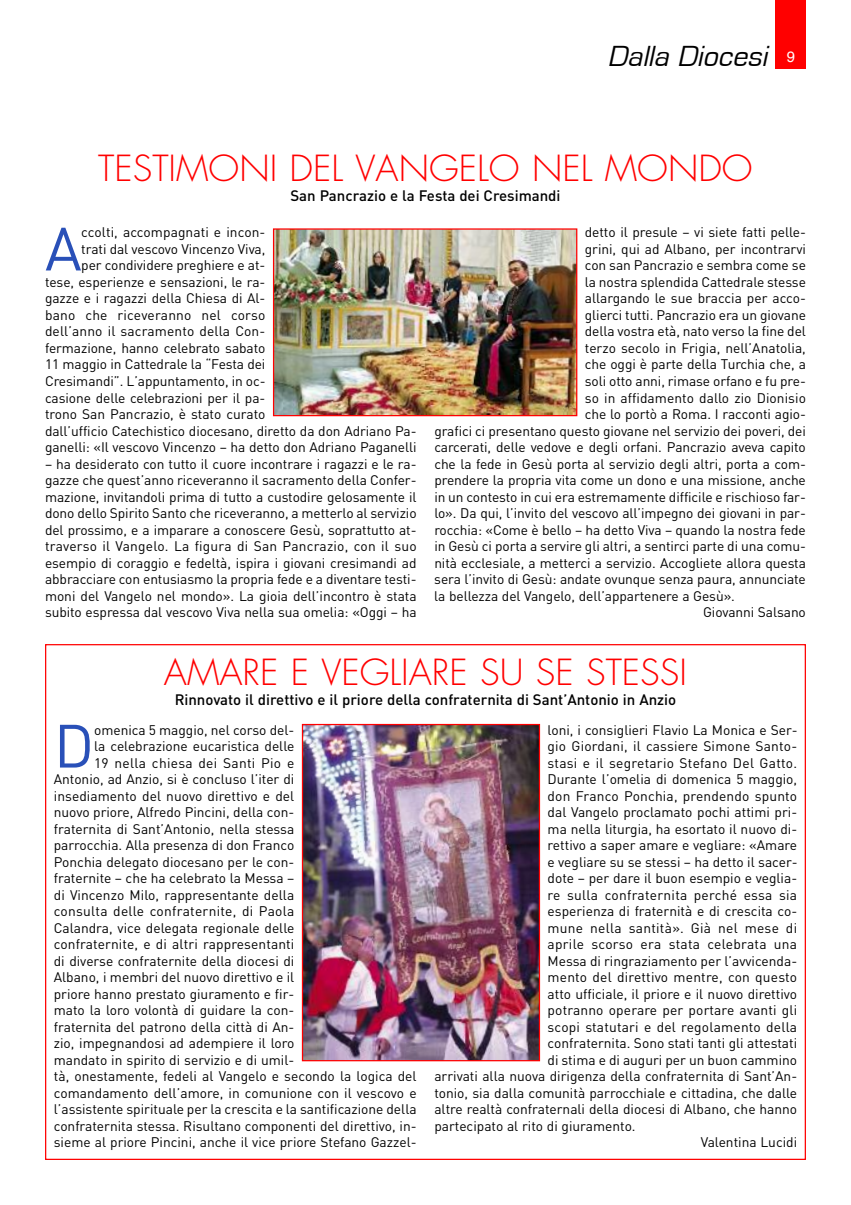
<style>
.page{position:relative;width:851px;height:1205px;background:#fff}
.page>*{position:absolute;margin:0;border:0;box-sizing:border-box;transform-origin:0 0}
.t1{font:60px "DIN";color:#2950b8}
.t2{font:300 35px "Futura Std";color:#f00}
.t3{font:italic 30px "Eurostile";color:#000}
.t4{font:500 15px "DIN";color:#000}
.t5{font:15px "Helvetica";color:#fff}
.t6{font:13.75px/16.5px "DIN";color:#000;text-align:justify}
.t7{font:13.75px "DIN";letter-spacing:.02em;color:#000}
</style>
<div class="page">
<div style="left:775px;top:0;width:30px;height:69px;background:#f00"></div>
<img style="left:304px;top:726px;width:234px;height:333px">
<div style="left:302px;top:724px;width:238px;height:337px;border:1px solid #f00"></div>
<img style="left:275px;top:230px;width:300px;height:184px">
<div style="left:273px;top:228px;width:304px;height:188px;border:1px solid #f00"></div>
<h3 class="t3" style="left:607px;top:42px;width:167px">dalla diocesi</h3>
<p class="t5" style="left:786px;top:51px;width:10px">9</p>
<h2 class="t2" style="left:98px;top:152px;width:656px">TESTIMONI DEL VANGELO NEL MONDO</h2>
<p class="t4" style="left:290px;top:187px;width:271px">San Pancrazio e la Festa dei Cresimandi</p>
<h1 class="t1" style="left:45px;top:215px;width:38px">A</h1>
<p class="t6" style="left:81px;top:224px;width:185px">ccolti, accompagnati e incon-</p>
<p class="t6" style="left:81px;top:241px;width:186px">trati dal vescovo Vincenzo Viva,</p>
<p class="t6" style="left:81px;top:257px;width:185px">per condividere preghiere e at-</p>
<p class="t6" style="left:45px;top:274px;width:222px">tese, esperienze e sensazioni, le ra-</p>
<p class="t6" style="left:45px;top:290px;width:222px">gazze e i ragazzi della Chiesa di Al-</p>
<p class="t6" style="left:45px;top:307px;width:222px">bano che riceveranno nel corso</p>
<p class="t6" style="left:45px;top:323px;width:222px">dell’anno il sacramento della Con-</p>
<p class="t6" style="left:45px;top:340px;width:222px">fermazione, hanno celebrato sabato</p>
<p class="t6" style="left:45px;top:356px;width:222px">11 maggio in Cattedrale la “Festa dei</p>
<p class="t6" style="left:45px;top:373px;width:222px">Cresimandi”. L’appuntamento, in oc-</p>
<p class="t6" style="left:45px;top:389px;width:222px">casione delle celebrazioni per il pa-</p>
<p class="t6" style="left:45px;top:406px;width:222px">trono San Pancrazio, è stato curato</p>
<p class="t6" style="left:45px;top:422px;width:373px">dall’ufficio Catechistico diocesano, diretto da don Adriano Pa-</p>
<p class="t6" style="left:45px;top:439px;width:373px">ganelli: «Il vescovo Vincenzo – ha detto don Adriano Paganelli</p>
<p class="t6" style="left:45px;top:455px;width:373px">– ha desiderato con tutto il cuore incontrare i ragazzi e le ra&shy;gazze che quest’anno riceveranno il sacramento della Confer&shy;mazione, invitandoli prima di tutto a custodire gelosamente il dono dello Spirito Santo che riceveranno, a metterlo al servizio del prossimo, e a imparare a conoscere Gesù, soprattutto at&shy;traverso il Vangelo. La figura di San Pancrazio, con il suo esempio di coraggio e fedeltà, ispira i giovani cresimandi ad abbracciare con entusiasmo la propria fede e a diventare testi&shy;moni del Vangelo nel mondo». La gioia dell’incontro è stata subito espressa dal vescovo Viva nella sua omelia: «Oggi – ha</p>
<p class="t6" style="left:584px;top:224px;width:222px">detto il presule – vi siete fatti pelle-</p>
<p class="t6" style="left:584px;top:241px;width:222px">grini, qui ad Albano, per incontrarvi</p>
<p class="t6" style="left:584px;top:257px;width:222px">con san Pancrazio e sembra come se</p>
<p class="t6" style="left:584px;top:274px;width:222px">la nostra splendida Cattedrale stesse</p>
<p class="t6" style="left:584px;top:290px;width:222px">allargando le sue braccia per acco-</p>
<p class="t6" style="left:584px;top:307px;width:222px">glierci tutti. Pancrazio era un giovane</p>
<p class="t6" style="left:584px;top:323px;width:222px">della vostra età, nato verso la fine del</p>
<p class="t6" style="left:584px;top:340px;width:222px">terzo secolo in Frigia, nell’Anatolia,</p>
<p class="t6" style="left:584px;top:356px;width:222px">che oggi è parte della Turchia che, a</p>
<p class="t6" style="left:584px;top:373px;width:222px">soli otto anni, rimase orfano e fu pre-</p>
<p class="t6" style="left:584px;top:389px;width:222px">so in affidamento dallo zio Dionisio</p>
<p class="t6" style="left:584px;top:406px;width:222px">che lo portò a Roma. I racconti agio-</p>
<p class="t6" style="left:434px;top:422px;width:373px">grafici ci presentano questo giovane nel servizio dei poveri, dei</p>
<p class="t6" style="left:434px;top:439px;width:373px">carcerati, delle vedove e degli orfani. Pancrazio aveva capito</p>
<p class="t6" style="left:434px;top:455px;width:373px">che la fede in Gesù porta al servizio degli altri, porta a com-</p>
<p class="t6" style="left:434px;top:472px;width:373px">prendere la propria vita come un dono e una missione, anche</p>
<p class="t6" style="left:434px;top:488px;width:373px">in un contesto in cui era estremamente difficile e rischioso far-</p>
<p class="t6" style="left:434px;top:505px;width:373px">lo». Da qui, l’invito del vescovo all’impegno dei giovani in par-</p>
<p class="t6" style="left:434px;top:521px;width:373px">rocchia: «Come è bello – ha detto Viva – quando la nostra fede</p>
<p class="t6" style="left:434px;top:538px;width:373px">in Gesù ci porta a servire gli altri, a sentirci parte di una comu-</p>
<p class="t6" style="left:434px;top:554px;width:373px">nità ecclesiale, a metterci a servizio. Accogliete allora questa</p>
<p class="t6" style="left:434px;top:571px;width:373px">sera l’invito di Gesù: andate ovunque senza paura, annunciate</p>
<p class="t6" style="left:434px;top:587px;width:302px">la bellezza del Vangelo, dell’appartenere a Gesù».</p>
<p class="t6" style="left:703px;top:604px;width:104px">Giovanni Salsano</p>
<h2 class="t2" style="left:164px;top:656px;width:524px">AMARE E VEGLIARE SU SE STESSI</h2>
<p class="t4" style="left:175px;top:691px;width:503px">Rinnovato il direttivo e il priore della confraternita di Sant’Antonio in Anzio</p>
<h1 class="t1" style="left:54px;top:712px;width:42px">D</h1>
<p class="t6" style="left:94px;top:721px;width:202px">omenica 5 maggio, nel corso del-</p>
<p class="t6" style="left:94px;top:738px;width:202px">la celebrazione eucaristica delle</p>
<p class="t7" style="left:94px;top:755px;width:202px">19 nella chiesa dei Santi Pio e</p>
<p class="t6" style="left:54px;top:771px;width:242px">Antonio, ad Anzio, si è concluso l’iter di</p>
<p class="t6" style="left:54px;top:787px;width:242px">insediamento del nuovo direttivo e del</p>
<p class="t6" style="left:54px;top:804px;width:242px">nuovo priore, Alfredo Pincini, della con-</p>
<p class="t6" style="left:54px;top:820px;width:242px">fraternita di Sant’Antonio, nella stessa</p>
<p class="t6" style="left:54px;top:837px;width:242px">parrocchia. Alla presenza di don Franco</p>
<p class="t6" style="left:54px;top:853px;width:242px">Ponchia delegato diocesano per le con-</p>
<p class="t6" style="left:54px;top:870px;width:242px">fraternite – che ha celebrato la Messa –</p>
<p class="t6" style="left:54px;top:886px;width:242px">di Vincenzo Milo, rappresentante della</p>
<p class="t7" style="left:54px;top:903px;width:242px">consulta delle confraternite, di Paola</p>
<p class="t6" style="left:54px;top:919px;width:242px">Calandra, vice delegata regionale delle</p>
<p class="t6" style="left:54px;top:936px;width:242px">confraternite, e di altri rappresentanti</p>
<p class="t6" style="left:54px;top:952px;width:242px">di diverse confraternite della diocesi di</p>
<p class="t6" style="left:54px;top:969px;width:242px">Albano, i membri del nuovo direttivo e il</p>
<p class="t6" style="left:54px;top:985px;width:242px">priore hanno prestato giuramento e fir-</p>
<p class="t6" style="left:54px;top:1002px;width:242px">mato la loro volontà di guidare la con-</p>
<p class="t6" style="left:54px;top:1018px;width:242px">fraternita del patrono della città di An-</p>
<p class="t6" style="left:54px;top:1035px;width:242px">zio, impegnandosi ad adempiere il loro</p>
<p class="t6" style="left:54px;top:1051px;width:242px">mandato in spirito di servizio e di umil-</p>
<p class="t6" style="left:54px;top:1068px;width:364px">tà, onestamente, fedeli al Vangelo e secondo la logica del</p>
<p class="t6" style="left:54px;top:1084px;width:364px">comandamento dell’amore, in comunione con il vescovo e</p>
<p class="t6" style="left:54px;top:1101px;width:364px">l’assistente spirituale per la crescita e la santificazione della</p>
<p class="t6" style="left:54px;top:1117px;width:364px">confraternita stessa. Risultano componenti del direttivo, in-</p>
<p class="t6" style="left:54px;top:1134px;width:364px">sieme al priore Pincini, anche il vice priore Stefano Gazzel-</p>
<p class="t6" style="left:547px;top:721px;width:251px">loni, i consiglieri Flavio La Monica e Ser-</p>
<p class="t6" style="left:547px;top:738px;width:251px">gio Giordani, il cassiere Simone Santo-</p>
<p class="t7" style="left:547px;top:755px;width:251px">stasi e il segretario Stefano Del Gatto.</p>
<p class="t6" style="left:547px;top:771px;width:251px">Durante l’omelia di domenica 5 maggio,</p>
<p class="t6" style="left:547px;top:787px;width:251px">don Franco Ponchia, prendendo spunto</p>
<p class="t6" style="left:547px;top:804px;width:251px">dal Vangelo proclamato pochi attimi pri-</p>
<p class="t6" style="left:547px;top:820px;width:251px">ma nella liturgia, ha esortato il nuovo di-</p>
<p class="t6" style="left:547px;top:837px;width:251px">rettivo a saper amare e vegliare: «Amare</p>
<p class="t6" style="left:547px;top:853px;width:251px">e vegliare su se stessi – ha detto il sacer-</p>
<p class="t6" style="left:547px;top:870px;width:251px">dote – per dare il buon esempio e veglia-</p>
<p class="t7" style="left:547px;top:887px;width:251px">re sulla confraternita perché essa sia</p>
<p class="t6" style="left:547px;top:903px;width:251px">esperienza di fraternità e di crescita co-</p>
<p class="t7" style="left:547px;top:920px;width:251px">mune nella santità». Già nel mese di</p>
<p class="t7" style="left:547px;top:936px;width:251px">aprile scorso era stata celebrata una</p>
<p class="t6" style="left:547px;top:952px;width:251px">Messa di ringraziamento per l’avvicenda-</p>
<p class="t6" style="left:547px;top:969px;width:251px">mento del direttivo mentre, con questo</p>
<p class="t6" style="left:547px;top:985px;width:251px">atto ufficiale, il priore e il nuovo direttivo</p>
<p class="t6" style="left:547px;top:1002px;width:251px">potranno operare per portare avanti gli</p>
<p class="t6" style="left:547px;top:1018px;width:251px">scopi statutari e del regolamento della</p>
<p class="t6" style="left:547px;top:1035px;width:251px">confraternita. Sono stati tanti gli attestati</p>
<p class="t6" style="left:547px;top:1051px;width:251px">di stima e di auguri per un buon cammino</p>
<p class="t6" style="left:434px;top:1068px;width:364px">arrivati alla nuova dirigenza della confraternita di Sant’An-</p>
<p class="t6" style="left:434px;top:1084px;width:364px">tonio, sia dalla comunità parrocchiale e cittadina, che dalle</p>
<p class="t6" style="left:434px;top:1101px;width:364px">altre realtà confraternali della diocesi di Albano, che hanno</p>
<p class="t6" style="left:434px;top:1117px;width:203px">partecipato al rito di giuramento.</p>
<p class="t6" style="left:700px;top:1134px;width:98px">Valentina Lucidi</p>
</div>
